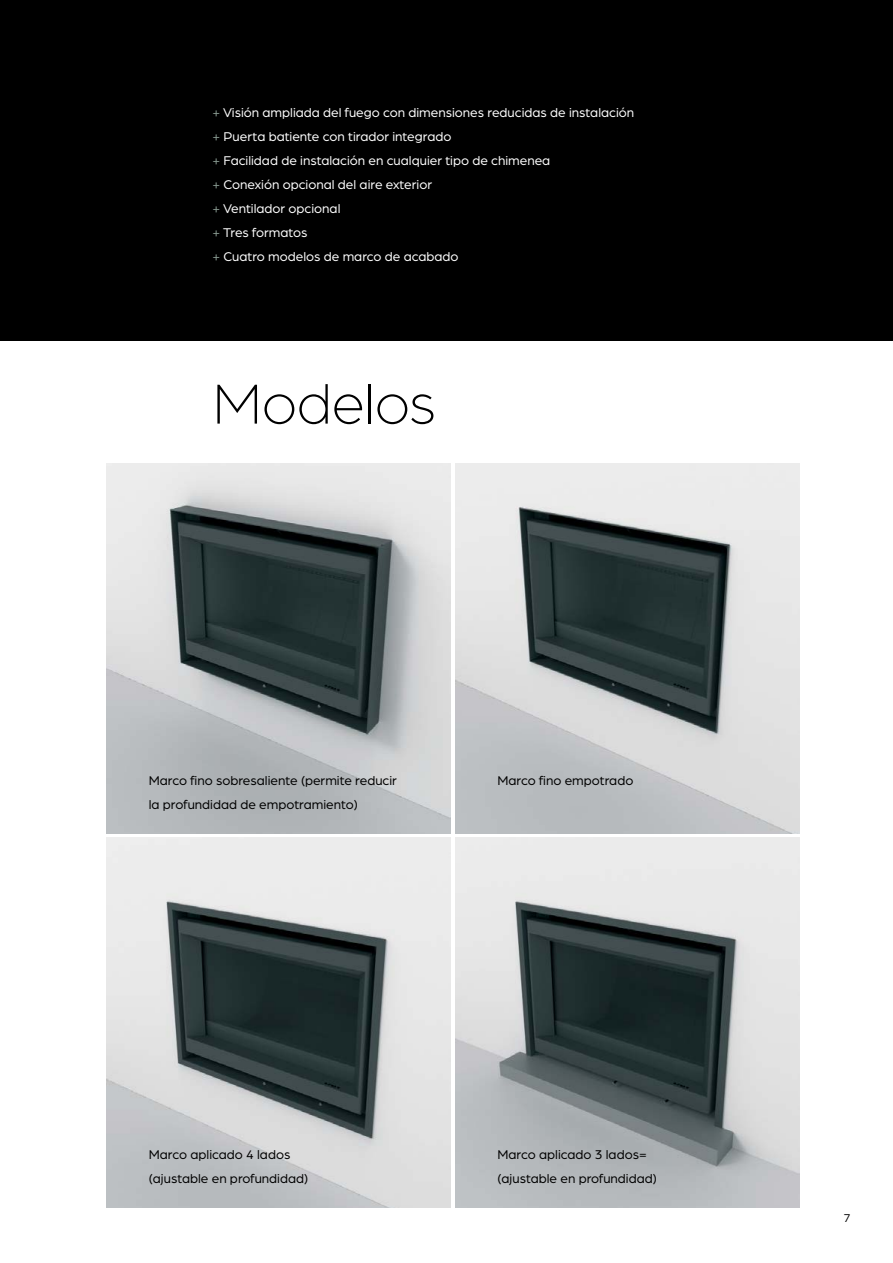
<style>
.page{position:relative;width:893px;height:1263px;background:#fff}
.page>*{position:absolute;margin:0;border:0;box-sizing:border-box;transform-origin:0 0}
.t1{font:300 60px "Arboria";letter-spacing:-.005em;color:#000}
.t2{font:13.5px/24px "Arboria";color:#fff}
.t3{font:13.5px/24px "Arboria";color:#000}
.t4{font:12px "Arboria";color:#000}
.s1{color:#87988f}
</style>
<div class="page">
<img style="left:455px;top:838px;width:344px;height:370px">
<img style="left:106px;top:838px;width:344px;height:370px">
<img style="left:455px;top:463px;width:344px;height:370px">
<img style="left:106px;top:463px;width:344px;height:370px">
<div style="left:0;top:0;width:893px;height:340px;background:#000"></div>
<p class="t2" style="left:213px;top:100px;width:423px"><span class="s1">+</span> Visión ampliada del fuego con dimensiones reducidas de instalación <span class="s1">+</span> Puerta batiente con tirador integrado<br><span class="s1">+</span> Facilidad de instalación en cualquier tipo de chimenea<br><span class="s1">+</span> Conexión opcional del aire exterior<br><span class="s1">+</span> Ventilador opcional<br><span class="s1">+</span> Tres formatos<br><span class="s1">+</span> Cuatro modelos de marco de acabado</p>
<h1 class="t1" style="left:213px;top:366px;width:225px">Modelos</h1>
<p class="t3" style="left:149px;top:768px;width:250px">Marco fino sobresaliente (permite reducir</p>
<p class="t3" style="left:497px;top:768px;width:137px">Marco fino empotrado</p>
<p class="t3" style="left:149px;top:792px;width:211px">la profundidad de empotramiento)</p>
<p class="t3" style="left:149px;top:1142px;width:161px">Marco aplicado 4 lados (ajustable en profundidad)</p>
<p class="t3" style="left:497px;top:1142px;width:161px">Marco aplicado 3 lados= (ajustable en profundidad)</p>
<p class="t4" style="left:844px;top:1210px;width:8px">7</p>
</div>
